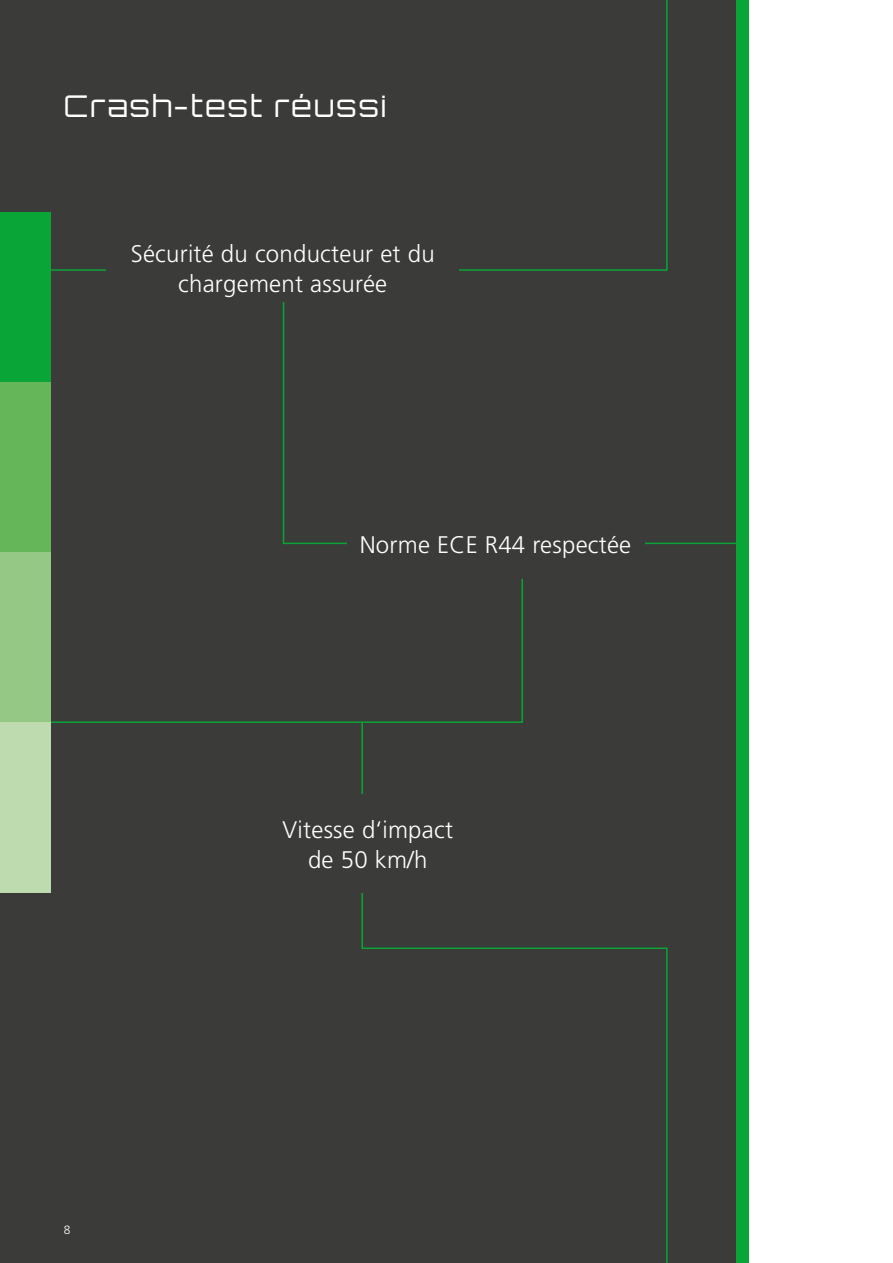
<style>
.page{position:relative;width:893px;height:1263px;background:#fff}
.page>*{position:absolute;margin:0;border:0;box-sizing:border-box;transform-origin:0 0}
.t1{font:300 30px "Orbitron CE";letter-spacing:.06em;color:#fff}
.t2{font:300 24px/30px "Frutiger LT Pro";letter-spacing:.01em;color:#fff;text-align:center}
.t3{font:300 12px "Frutiger LT Pro";color:#fff}
</style>
<div class="page">
<div style="left:0;top:0;width:736px;height:1263px;background:#3b3b3a"></div>
<div style="left:0;top:213px;width:51px;height:170px;background:#0aa537"></div>
<div style="left:0;top:383px;width:51px;height:170px;background:#64b659"></div>
<div style="left:0;top:553px;width:51px;height:170px;background:#95c884"></div>
<div style="left:0;top:723px;width:51px;height:170px;background:#bddbaf"></div>
<div style="left:736px;top:0;width:12px;height:1263px;background:#0aa537"></div>
<hr style="left:892px;top:213px;width:1px;height:263px;background:#e9e9e9">
<svg style="left:50px;top:0;width:618px;height:271px"></svg>
<svg style="left:282px;top:302px;width:454px;height:243px"></svg>
<svg style="left:50px;top:579px;width:473px;height:144px"></svg>
<svg style="left:361px;top:721px;width:307px;height:542px"></svg>
<div style="left:106px;top:234px;width:353px;height:68px;background:#3b3b3a"></div>
<div style="left:347px;top:510px;width:297px;height:68px;background:#3b3b3a"></div>
<div style="left:200px;top:794px;width:336px;height:99px;background:#3b3b3a"></div>
<p class="t1" style="left:64px;top:88px;width:325px">Crash-test réussi</p>
<p class="t2" style="left:131px;top:239px;width:305px">Sécurité du conducteur et du chargement assurée</p>
<p class="t2" style="left:360px;top:530px;width:273px">Norme ECE R44 respectée</p>
<p class="t3" style="left:64px;top:1222px;width:8px">8</p>
<p class="t2" style="left:283px;top:815px;width:172px">Vitesse d‘impact de 50 km/h</p>
</div>
